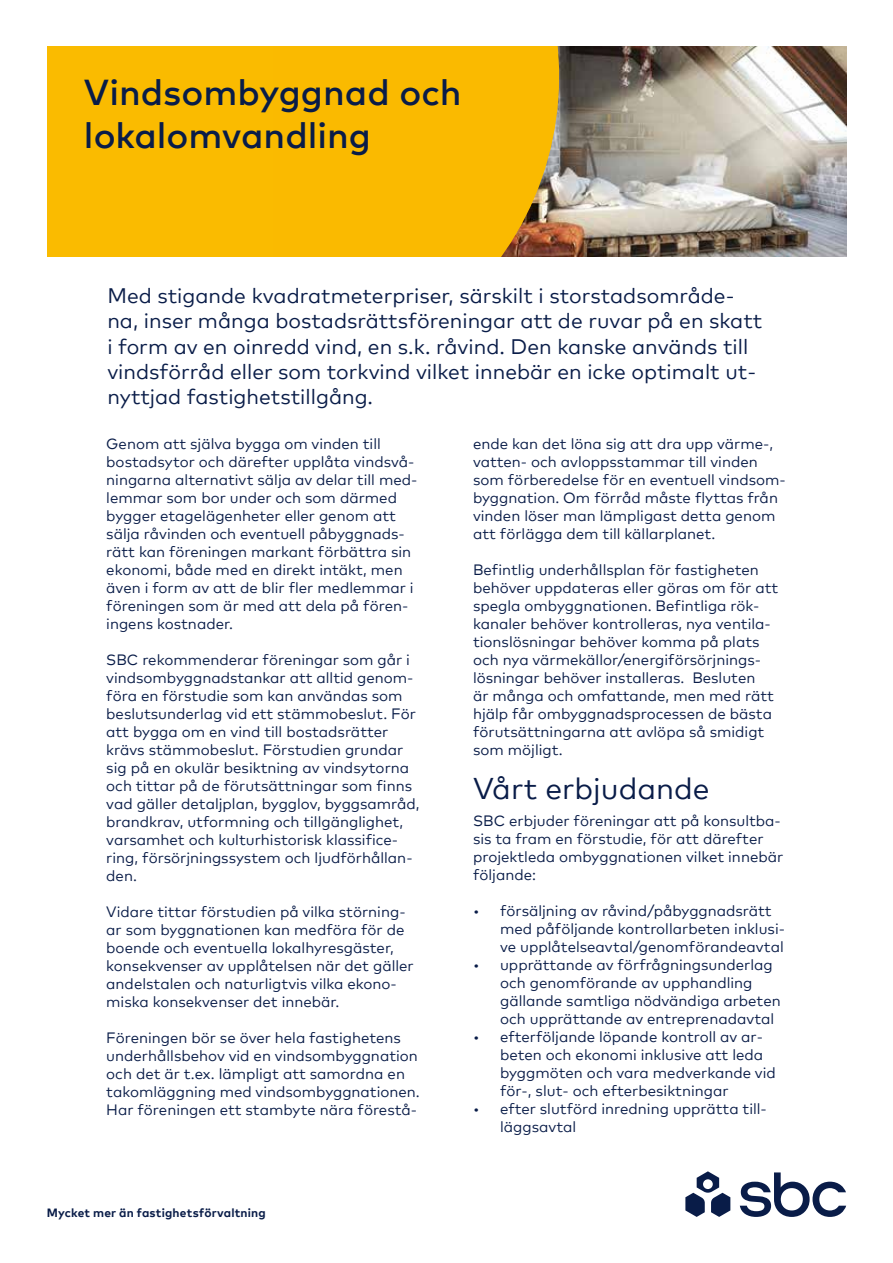
<style>
.page{position:relative;width:893px;height:1263px;background:#fff}
.page>*{position:absolute;margin:0;border:0;box-sizing:border-box;transform-origin:0 0}
.t1{font:500 36px/43.2px "Mark Pro";color:#091c48}
.t2{font:30px "Mark Pro";color:#091c48}
.t3{font:21px/25.2px "Mark Pro";color:#091c48}
.t4{font:15px/18px "Mark Pro";color:#091c48}
.t5{font:700 12px "Mark Pro";letter-spacing:.015em;color:#091c48}
</style>
<div class="page">
<svg style="left:685px;top:1171px;width:45px;height:46px"></svg>
<svg style="left:740px;top:1172px;width:106px;height:45px"></svg>
<div style="left:47px;top:47px;width:252px;height:210px;background:#fabb00"></div>
<img style="left:579px;top:47px;width:267px;height:210px">
<svg style="left:299px;top:47px;width:280px;height:210px;background:#edb109"></svg>
<h1 class="t1" style="left:84px;top:68px;width:379px">Vindsombyggnad och lokalomvandling</h1>
<p class="t3" style="left:107px;top:282px;width:656px">Med stigande kvadratmeterpriser, särskilt i storstadsområde&shy;na, inser många bostadsrättsföreningar att de ruvar på en skatt i form av en oinredd vind, en s.k. råvind. Den kanske används till vindsförråd eller som torkvind vilket innebär en icke optimalt ut&shy;nyttjad fastighetstillgång.</p>
<p class="t4" style="left:106px;top:433px;width:313px">Genom att själva bygga om vinden till bostadsytor och därefter upplåta vindsvå&shy;ningarna alternativt sälja av delar till med&shy;lemmar som bor under och som därmed bygger etagelägenheter eller genom att sälja råvinden och eventuell påbyggnads&shy;rätt kan föreningen markant förbättra sin ekonomi, både med en direkt intäkt, men även i form av att de blir fler medlemmar i föreningen som är med att dela på fören&shy;ingens kostnader.</p>
<p class="t4" style="left:106px;top:649px;width:315px">SBC rekommenderar föreningar som går i vindsombyggnadstankar att alltid genom&shy;föra en förstudie som kan användas som beslutsunderlag vid ett stämmobeslut. För att bygga om en vind till bostadsrätter krävs stämmobeslut. Förstudien grundar sig på en okulär besiktning av vindsytorna och tittar på de förutsättningar som finns vad gäller detaljplan, bygglov, byggsamråd, brandkrav, utformning och tillgänglighet, varsamhet och kulturhistorisk klassifice&shy;ring, försörjningssystem och ljudförhållan&shy;den.</p>
<p class="t4" style="left:106px;top:901px;width:309px">Vidare tittar förstudien på vilka störning&shy;ar som byggnationen kan medföra för de boende och eventuella lokalhyresgäster, konsekvenser av upplåtelsen när det gäller andelstalen och naturligtvis vilka ekono&shy;miska konsekvenser det innebär.</p>
<p class="t4" style="left:106px;top:1027px;width:315px">Föreningen bör se över hela fastighetens underhållsbehov vid en vindsombyggnation och det är t.ex. lämpligt att samordna en takomläggning med vindsombyggnationen.<br>Har föreningen ett stambyte nära förestå-</p>
<p class="t4" style="left:473px;top:433px;width:314px">ende kan det löna sig att dra upp värme-, vatten- och avloppsstammar till vinden som förberedelse för en eventuell vindsom&shy;byggnation. Om förråd måste flyttas från vinden löser man lämpligast detta genom att förlägga dem till källarplanet.</p>
<p class="t4" style="left:473px;top:559px;width:307px">Befintlig underhållsplan för fastigheten behöver uppdateras eller göras om för att spegla ombyggnationen. Befintliga rök&shy;kanaler behöver kontrolleras, nya ventila&shy;tionslösningar behöver komma på plats och nya värmekällor/energiförsörjnings&shy;lösningar behöver installeras. Besluten<br>är många och omfattande, men med rätt hjälp får ombyggnadsprocessen de bästa förutsättningarna att avlöpa så smidigt som möjligt.</p>
<h2 class="t2" style="left:473px;top:766px;width:238px">Vårt erbjudande</h2>
<p class="t4" style="left:473px;top:810px;width:312px">SBC erbjuder föreningar att på konsultba&shy;sis ta fram en förstudie, för att därefter projektleda ombyggnationen vilket innebär följande:</p>
<p class="t4" style="left:500px;top:900px;width:286px;text-indent:-27px">• försäljning av råvind/påbyggnadsrätt med påföljande kontrollarbeten inklusi&shy;ve upplåtelseavtal/genomförandeavtal</p>
<p class="t4" style="left:500px;top:954px;width:282px;text-indent:-27px">• upprättande av förfrågningsunderlag och genomförande av upphandling gällande samtliga nödvändiga arbeten och upprättande av entreprenadavtal</p>
<p class="t4" style="left:500px;top:1026px;width:277px;text-indent:-27px">• efterföljande löpande kontroll av ar&shy;beten och ekonomi inklusive att leda byggmöten och vara medverkande vid för-, slut- och efterbesiktningar</p>
<p class="t4" style="left:500px;top:1098px;width:268px;text-indent:-27px">• efter slutförd inredning upprätta til - läggsavtal</p>
<p class="t5" style="left:47px;top:1203px;width:220px">Mycket mer än fastighetsförvaltning</p>
</div>
